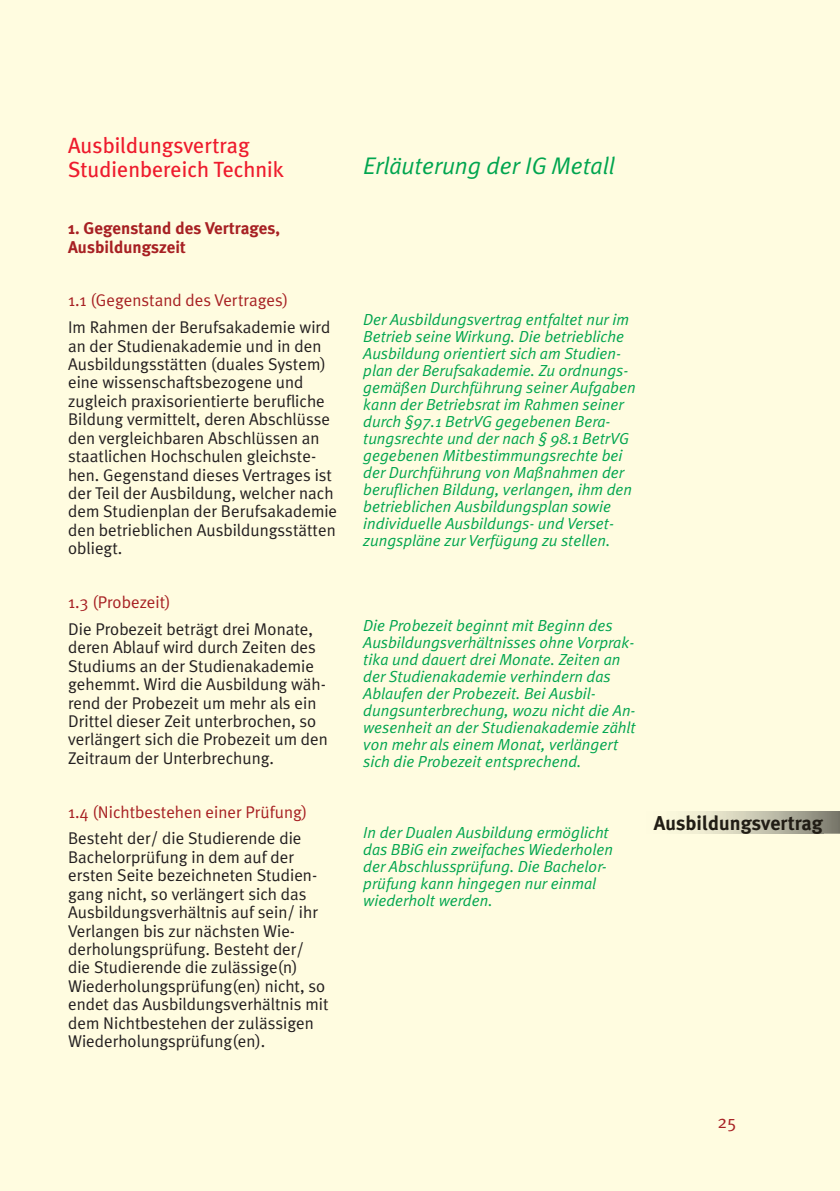
<style>
.page{position:relative;width:840px;height:1191px;background:#fff}
.page>*{position:absolute;margin:0;border:0;box-sizing:border-box;transform-origin:0 0}
.t1{font:italic 24px "Meta Plus Normal";color:#00a54f}
.t2{font:22px/24px "Meta Plus";color:#ee1b2d}
.t3{font:700 20px "Meta Plus";color:#211d15}
.t4{font:18px "Meta Plus Normal";color:#a72023}
.t5{font:17px/18.4px "Meta Plus Normal";color:#231f20}
.t6{font:17px "Meta Plus Normal";color:#a72023}
.t7{font:700 17px/18.4px "Meta Plus";color:#a72023}
.t8{font:italic 16px/17px "Meta Plus Normal";color:#00a54f}
.s1{color:#211d0f}
</style>
<div class="page">
<div style="left:0;top:0;width:839px;height:1191px;background:#fffce0"></div>
<svg style="left:688px;top:811px;width:151px;height:22px"></svg>
<div style="left:653px;top:815px;width:170px;height:18px;background:linear-gradient(to right,#ffffec,#979687)"></div>
<p class="t2" style="left:68px;top:135px;width:217px">Ausbildungsvertrag<br>Studienbereich Technik</p>
<p class="t7" style="left:68px;top:220px;width:213px">1. Gegenstand des Vertrages,<br>Ausbildungszeit</p>
<p class="t6" style="left:68px;top:294px;width:221px">1.1 (Gegenstand des Vertrages)</p>
<p class="t5" style="left:68px;top:319px;width:270px">Im Rahmen der Berufsakademie wird an der Studienakademie und in den Ausbildungsstätten (duales System) eine wissenschaftsbezogene und zugleich praxisorientierte berufliche Bildung vermittelt, deren Abschlüsse den vergleichbaren Abschlüssen an staatlichen Hochschulen gleichste&shy;hen. Gegenstand dieses Vertrages ist der Teil der Ausbildung, welcher nach dem Studienplan der Berufsakademie den betrieblichen Ausbildungsstätten obliegt.</p>
<p class="t6" style="left:68px;top:596px;width:104px">1.3 (Probezeit)</p>
<p class="t5" style="left:68px;top:621px;width:261px">Die Probezeit beträgt drei Monate, deren Ablauf wird durch Zeiten des Studiums an der Studienakademie gehemmt. Wird die Ausbildung wäh&shy;rend der Probezeit um mehr als ein Drittel dieser Zeit unterbrochen, so verlängert sich die Probezeit um den Zeitraum der Unterbrechung.</p>
<p class="t6" style="left:68px;top:805px;width:241px">1.4 (Nichtbestehen einer Prüfung)</p>
<p class="t5" style="left:68px;top:830px;width:262px">Besteht der/ die Studierende die Bachelorprüfung in dem auf der ersten Seite bezeichneten Studien&shy;gang nicht, so verlängert sich das Ausbildungsverhältnis auf sein/ ihr Verlangen bis zur nächsten Wie&shy;derholungsprüfung. Besteht der/ die Studierende die zulässige(n)<br>Wiederholungsprüfung(en) nicht, so endet das Ausbildungsverhältnis mit dem Nichtbestehen der zulässigen Wiederholungsprüfung(en).</p>
<h1 class="t1" style="left:363px;top:155px;width:253px">Erläuterung der IG Metall</h1>
<p class="t8" style="left:363px;top:312px;width:274px">Der Ausbildungsvertrag entfaltet nur im Betrieb seine Wirkung. Die betriebliche Ausbildung orientiert sich am Studien&shy;plan der Berufsakademie. Zu ordnungs&shy;gemäßen Durchführung seiner Aufgaben kann der Betriebsrat im Rahmen seiner durch §97.1 BetrVG gegebenen Bera&shy;tungsrechte und der nach § 98.1 BetrVG gegebenen Mitbestimmungsrechte bei der Durchführung von Maßnahmen der beruflichen Bildung, verlangen, ihm den betrieblichen Ausbildungsplan sowie individuelle Ausbildungs- und Verset&shy;zungspläne zur Verfügung zu stellen.</p>
<p class="t8" style="left:363px;top:617px;width:274px">Die Probezeit beginnt mit Beginn des Ausbildungsverhältnisses ohne Vorprak&shy;tika und dauert drei Monate. Zeiten an der Studienakademie verhindern das Ablaufen der Probezeit. Bei Ausbil&shy;dungsunterbrechung, wozu nicht die An&shy;wesenheit an der Studienakademie zählt von mehr als einem Monat, verlängert sich die Probezeit entsprechend.</p>
<p class="t8" style="left:363px;top:824px;width:251px">In der Dualen Ausbildung ermöglicht das BBiG ein zweifaches Wiederholen der Abschlussprüfung. Die Bachelor&shy;prüfung kann hingegen nur einmal wiederholt werden.</p>
<p class="t3" style="left:653px;top:815px;width:170px">Ausbildun<span class="s1">g</span>svertrag</p>
<p class="t4" style="left:717px;top:1115px;width:21px">25</p>
</div>
